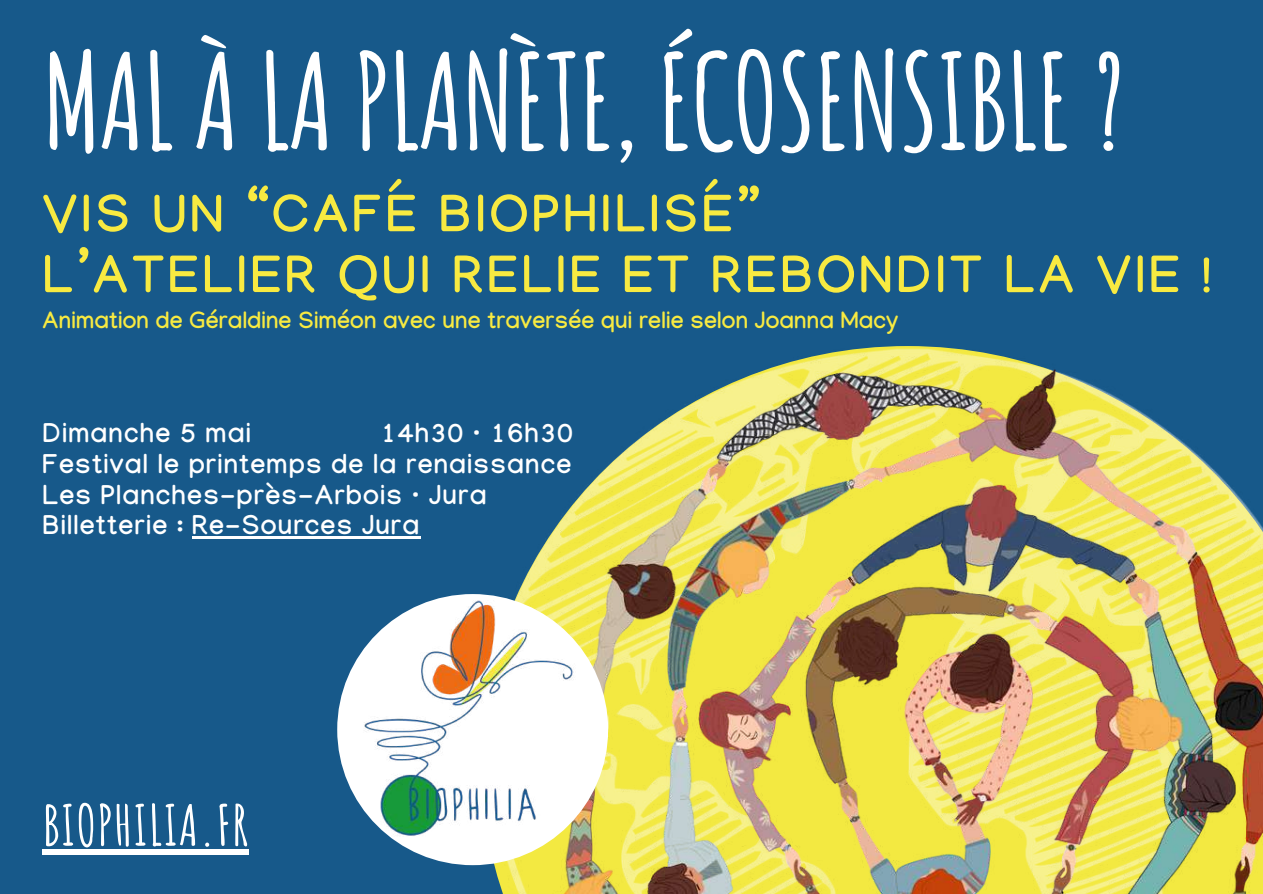
<style>
.page{position:relative;width:1263px;height:894px;background:#fff}
.page>*{position:absolute;margin:0;border:0;box-sizing:border-box;transform-origin:0 0}
.t1{font:700 130.95px "Amatic SC";letter-spacing:-.02em;color:#fff}
.t2{font:700 55.65px "Amatic SC";letter-spacing:.02em;color:#fff}
.t3{font:700 52.05px/60.8px "Manjari";letter-spacing:.08em;color:#f8ea41}
.t4{font:700 27px/30.8px "Manjari";letter-spacing:.045em;color:#fff}
.t5{font:700 23.25px "Manjari";letter-spacing:.01em;color:#f8ea41}
.s1{font-family:"Noto Sans"}
</style>
<div class="page">
<div style="left:0;top:0;width:1263px;height:893px;background:#17598a"></div>
<div style="left:43px;top:849px;width:206px;height:5px;background:#fff"></div>
<hr style="left:192px;top:536px;width:228px;height:2px;background:#fff">
<img style="left:485px;top:346px;width:778px;height:547px">
<div style="left:337px;top:594px;width:271px;height:270px;background:#fff;border-radius:50%"></div>
<img style="left:353px;top:594px;width:227px;height:250px">
<h1 class="t1" style="left:43px;top:17px;width:1085px">MAL À LA PLANÈTE, ÉCOSENSIBLE ?</h1>
<h3 class="t3" style="left:43px;top:193px;width:1170px">VIS UN “CAFÉ BIOPHILISÉ”<br>L’ATELIER QUI RELIE ET REBONDIT LA VIE !</h3>
<p class="t5" style="left:43px;top:311px;width:857px">Animation de Géraldine Siméon avec une traversée qui relie selon Joanna Macy</p>
<p class="t4" style="left:43px;top:422px;width:532px;text-indent:338px">14h30 <span class="s1">⸱</span> 16h30<br>Festival le printemps de la renaissance<br>Les Planches-près-Arbois <span class="s1">⸱</span> Jura<br>Billetterie : Re-Sources Jura</p>
<p class="t4" style="left:43px;top:422px;width:210px">Dimanche 5 mai</p>
<h2 class="t2" style="left:43px;top:789px;width:207px">BIOPHILIA.FR</h2>
</div>
